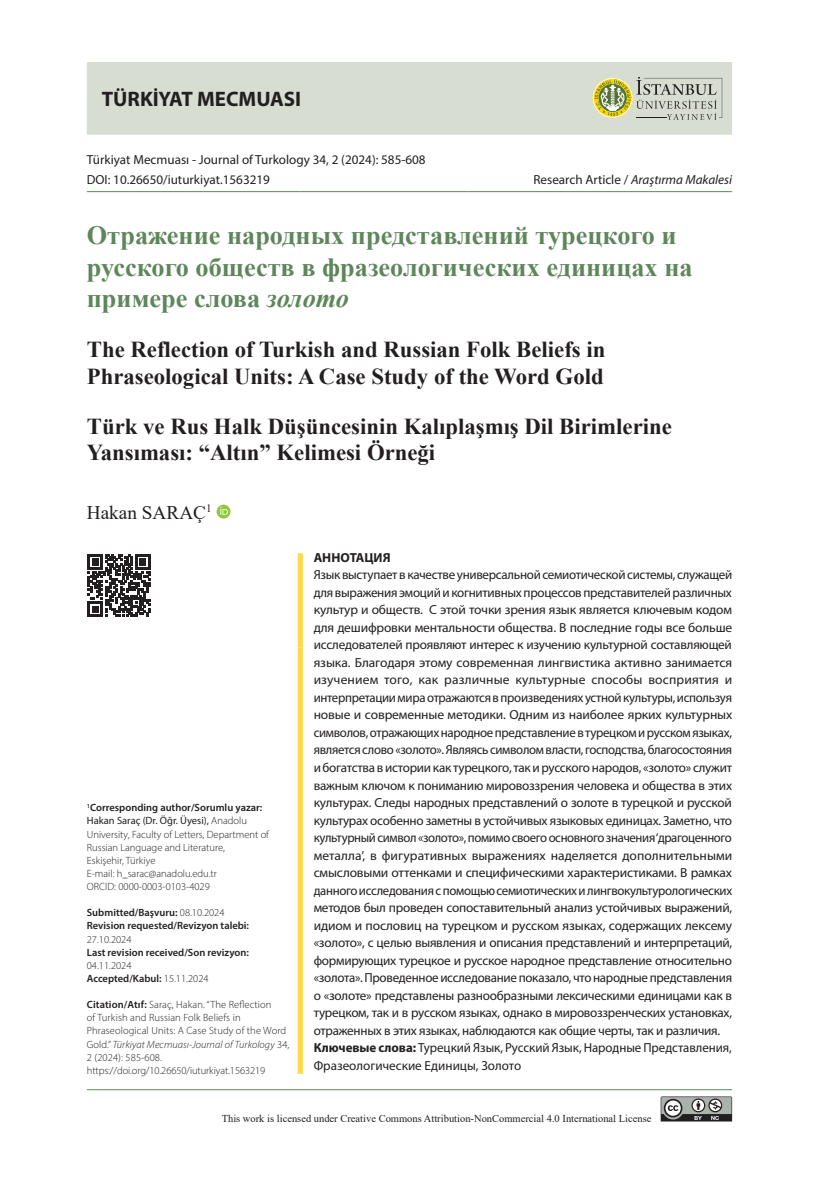
<style>
.page{position:relative;width:819px;height:1191px;background:#fff}
.page>*{position:absolute;margin:0;border:0;box-sizing:border-box;transform-origin:0 0}
.Baslik_1{font:700 26.25px/31.5px "Times New Roman";color:#5d875a}
.Baslik_2{font:700 22.75px/26.2px "Times New Roman";color:#231f20}
.t1{font:700 21px "Myriad Pro";color:#231f20}
.Yazar{font:19.25px "Times New Roman";color:#231f20}
.t2{font:13.12px/17.5px "Myriad Pro";color:#231f20;text-align:justify}
.t3{font:italic 13.12px "Myriad Pro";color:#231f20}
.t4{font:700 13.12px "Myriad Pro";color:#231f20}
.t5{font:300 10.5px/13.1px "Myriad Pro";color:#231f20}
.t6{font:600 10.5px/13.1px "Myriad Pro";color:#231f20}
.t7{font:10.5px "Times New Roman";color:#231f20}
.s1{font-style:normal}
.s2{font-style:italic}
.s3{font-weight:400}
.s4{font-weight:300}
.s5{font-weight:600}
.s6{font-weight:700}
</style>
<div class="page">
<div style="left:87px;top:62px;width:645px;height:73px;background:#d7ded1"></div>
<div style="left:297px;top:553px;width:6px;height:94px;background:#ffda4d"></div>
<div style="left:297px;top:647px;width:6px;height:426px;background:#ffda4d"></div>
<hr style="left:87px;top:191px;width:213px;height:1px;background:#5d875a">
<hr style="left:300px;top:191px;width:167px;height:1px;background:#5d875a">
<hr style="left:467px;top:191px;width:117px;height:1px;background:#5d875a">
<hr style="left:584px;top:191px;width:148px;height:1px;background:#5d875a">
<svg style="left:592px;top:77px;width:130px;height:43px;background:#bfc3a5"></svg>
<div style="left:216px;top:504px;width:14px;height:14px;background:#93c83d;border-radius:50%"></div>
<svg style="left:220px;top:507px;width:8px;height:8px"></svg>
<svg style="left:88px;top:554px;width:62px;height:62px"></svg>
<hr style="left:87px;top:1089px;width:645px;height:1px;background:#5d875a">
<svg style="left:660px;top:1096px;width:72px;height:25px;background:#858684"></svg>
<p class="t1" style="left:102px;top:85px;width:201px">TÜRKİYAT MECMUASI</p>
<p class="t2" style="left:87px;top:151px;width:340px">Türkiyat Mecmuası - Journal of Turkology 34, 2 (2024): 585-608</p>
<p class="t2" style="left:87px;top:171px;width:185px">DOI: 10.26650/iuturkiyat.1563219</p>
<p class="t3" style="left:533px;top:172px;width:200px"><span class="s1">Research Article /</span> Araştırma Makalesi</p>
<p class="Baslik_1" style="left:87px;top:219px;width:607px">Отражение народных представлений турецкого и русского обществ в фразеологических единицах на примере слова <span class="s2">золото</span></p>
<p class="Baslik_2" style="left:87px;top:336px;width:520px">The Reflection of Turkish and Russian Folk Beliefs in<br>Phraseological Units: A Case Study of the Word Gold</p>
<p class="Baslik_2" style="left:87px;top:412px;width:586px">Türk ve Rus Halk Düşüncesinin Kalıplaşmış Dil Birimlerine<br>Yansıması: “Altın” Kelimesi Örneği</p>
<p class="Yazar" style="left:87px;top:498px;width:126px">Hakan SARAÇ<sup>1</sup></p>
<p class="t6" style="left:87px;top:801px;width:177px"><sup>1</sup>Corresponding author/Sorumlu yazar:</p>
<p class="t5" style="left:87px;top:814px;width:184px"><span class="s3">Hakan Saraç (Dr. Öğr. Üyesi),</span> Anadolu University, Faculty of Letters, Department of Russian Language and Literature,<br>Eskişehir, Türkiye</p>
<p class="t5" style="left:87px;top:866px;width:132px">E-mail: h_sarac@anadolu.edu.tr</p>
<p class="t5" style="left:87px;top:880px;width:124px">ORCID: 0000-0003-0103-4029</p>
<p class="t6" style="left:87px;top:906px;width:139px">Submitted/Başvuru: <span class="s4">08.10.2024</span></p>
<p class="t6" style="left:87px;top:919px;width:164px">Revision requested/Revizyon talebi:<br><span class="s4">27.10.2024</span></p>
<p class="t6" style="left:87px;top:945px;width:164px">Last revision received/Son revizyon:<br><span class="s4">04.11.2024</span></p>
<p class="t6" style="left:87px;top:971px;width:123px">Accepted/Kabul: <span class="s4">15.11.2024</span></p>
<p class="t5" style="left:87px;top:998px;width:204px"><span class="s5">Citation/Atıf:</span> Saraç, Hakan. “The Reflection<br>of Turkish and Russian Folk Beliefs in Phraseological Units: A Case Study of the Word Gold.” <span class="s2">Türkiyat Mecmuası-Journal of Turkology</span> 34, 2 (2024): 585-608. https://doi.org/10.26650/iuturkiyat.1563219</p>
<p class="t4" style="left:314px;top:549px;width:78px">АННОТАЦИЯ</p>
<p class="t2" style="left:314px;top:566px;width:420px">Язык выступает в качестве универсальной семиотической системы, служащей для выражения эмоций и когнитивных процессов представителей различных культур и обществ. С этой точки зрения язык является ключевым кодом для дешифровки ментальности общества. В последние годы все больше исследователей проявляют интерес к изучению культурной составляющей языка. Благодаря этому современная лингвистика активно занимается изучением того, как различные культурные способы восприятия и интерпретации мира отражаются в произведениях устной культуры, используя новые и современные методики. Одним из наиболее ярких культурных символов, отражающих народное представление в турецком и русском языках, является слово «золото». Являясь символом власти, господства, благосостояния и богатства в истории как турецкого, так и русского народов, «золото» служит важным ключом к пониманию мировоззрения человека и общества в этих культурах. Следы народных представлений о золоте в турецкой и русской культурах особенно заметны в устойчивых языковых единицах. Заметно, что культурный символ «золото», помимо своего основного значения ‘драгоценного металла’, в фигуративных выражениях наделяется дополнительными смысловыми оттенками и специфическими характеристиками. В рамках данного исследования с помощью семиотических и лингвокультурологических методов был проведен сопоставительный анализ устойчивых выражений, идиом и пословиц на турецком и русском языках, содержащих лексему «золото», с целью выявления и описания представлений и интерпретаций, формирующих турецкое и русское народное представление относительно «золота». Проведенное исследование показало, что народные представления о «золоте» представлены разнообразными лексическими единицами как в турецком, так и в русском языках, однако в мировоззренческих установках, отраженных в этих языках, наблюдаются как общие черты, так и различия.</p>
<p class="t2" style="left:314px;top:1038px;width:419px"><span class="s6">Ключевые слова:</span> Турецкий Язык, Русский Язык, Народные Представления,<br>Фразеологические Единицы, Золото</p>
<p class="t7" style="left:222px;top:1110px;width:431px">This work is licensed under Creative Commons Attribution-NonCommercial 4.0 International License</p>
</div>
